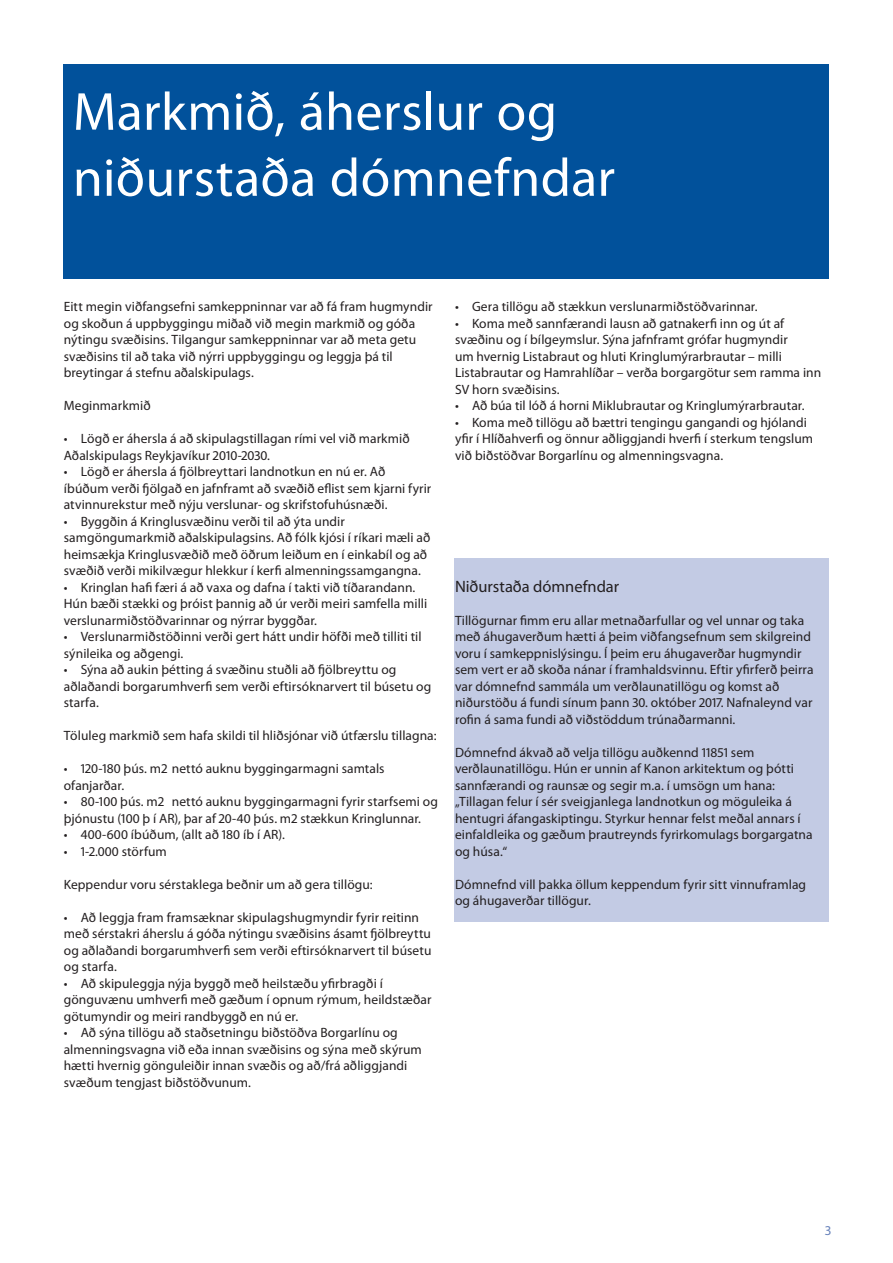
<style>
.page{position:relative;width:893px;height:1263px;background:#fff}
.page>*{position:absolute;margin:0;border:0;box-sizing:border-box;transform-origin:0 0}
.fyrirsögn_36pt_hvit{font:54px/66px "Myriad Pro";letter-spacing:.005em;color:#fff}
.t1{font:16.5px "Myriad Pro";color:#231f20}
.t2{font:13.5px/16.5px "Myriad Pro";letter-spacing:.005em;color:#231f20}
.t3{font:13.5px "Myriad Pro";color:#6681ba}
</style>
<div class="page">
<div style="left:454px;top:559px;width:375px;height:363px;background:#c3cbe4"></div>
<div style="left:64px;top:64px;width:765px;height:214px;background:#01519b"></div>
<p class="fyrirsögn_36pt_hvit" style="left:73px;top:78px;width:544px">Markmið, áherslur og niðurstaða dómnefndar</p>
<p class="t2" style="left:64px;top:298px;width:370px">Eitt megin viðfangsefni samkeppninnar var að fá fram hugmyndir og skoðun á uppbyggingu miðað við megin markmið og góða nýtingu svæðisins. Tilgangur samkeppninnar var að meta getu svæðisins til að taka við nýrri uppbyggingu og leggja þá til breytingar á stefnu aðalskipulags.</p>
<p class="t2" style="left:64px;top:397px;width:88px">Meginmarkmið</p>
<p class="t2" style="left:64px;top:430px;width:347px">• Lögð er áhersla á að skipulagstillagan rími vel við markmið<br>Aðalskipulags Reykjavíkur 2010-2030.</p>
<p class="t2" style="left:64px;top:463px;width:369px">• Lögð er áhersla á fjölbreyttari landnotkun en nú er. Að íbúðum verði fjölgað en jafnframt að svæðið eflist sem kjarni fyrir atvinnurekstur með nýju verslunar- og skrifstofuhúsnæði.</p>
<p class="t2" style="left:64px;top:513px;width:368px">• Byggðin á Kringlusvæðinu verði til að ýta undir samgöngumarkmið aðalskipulagsins. Að fólk kjósi í ríkari mæli að heimsækja Kringlusvæðið með öðrum leiðum en í einkabíl og að svæðið verði mikilvægur hlekkur í kerfi almenningssamgangna.</p>
<p class="t2" style="left:64px;top:579px;width:365px">• Kringlan hafi færi á að vaxa og dafna í takti við tíðarandann.<br>Hún bæði stækki og þróist þannig að úr verði meiri samfella milli verslunarmiðstöðvarinnar og nýrrar byggðar.</p>
<p class="t2" style="left:64px;top:628px;width:359px">• Verslunarmiðstöðinni verði gert hátt undir höfði með tilliti til sýnileika og aðgengi.</p>
<p class="t2" style="left:64px;top:661px;width:369px">• Sýna að aukin þétting á svæðinu stuðli að fjölbreyttu og aðlaðandi borgarumhverfi sem verði eftirsóknarvert til búsetu og starfa.</p>
<p class="t2" style="left:64px;top:727px;width:374px">Töluleg markmið sem hafa skildi til hliðsjónar við útfærslu tillagna:</p>
<p class="t2" style="left:64px;top:760px;width:322px">• 120-180 þús. m2 nettó auknu byggingarmagni samtals ofanjarðar.</p>
<p class="t2" style="left:64px;top:793px;width:376px">• 80-100 þús. m2 nettó auknu byggingarmagni fyrir starfsemi og þjónustu (100 þ í AR), þar af 20-40 þús. m2 stækkun Kringlunnar.</p>
<p class="t2" style="left:64px;top:826px;width:223px">• 400-600 íbúðum, (allt að 180 íb í AR).</p>
<p class="t2" style="left:64px;top:843px;width:105px">• 1-2.000 störfum</p>
<p class="t2" style="left:64px;top:876px;width:310px">Keppendur voru sérstaklega beðnir um að gera tillögu:</p>
<p class="t2" style="left:64px;top:909px;width:369px">• Að leggja fram framsæknar skipulagshugmyndir fyrir reitinn með sérstakri áherslu á góða nýtingu svæðisins ásamt fjölbreyttu og aðlaðandi borgarumhverfi sem verði eftirsóknarvert til búsetu og starfa.</p>
<p class="t2" style="left:64px;top:975px;width:369px">• Að skipuleggja nýja byggð með heilstæðu yfirbragði í gönguvænu umhverfi með gæðum í opnum rýmum, heildstæðar götumyndir og meiri randbyggð en nú er.</p>
<p class="t2" style="left:64px;top:1024px;width:359px">• Að sýna tillögu að staðsetningu biðstöðva Borgarlínu og almenningsvagna við eða innan svæðisins og sýna með skýrum hætti hvernig gönguleiðir innan svæðis og að/frá aðliggjandi svæðum tengjast biðstöðvunum.</p>
<p class="t2" style="left:455px;top:298px;width:304px">• Gera tillögu að stækkun verslunarmiðstöðvarinnar.</p>
<p class="t2" style="left:455px;top:315px;width:368px">• Koma með sannfærandi lausn að gatnakerfi inn og út af svæðinu og í bílgeymslur. Sýna jafnframt grófar hugmyndir<br>um hvernig Listabraut og hluti Kringlumýrarbrautar – milli Listabrautar og Hamrahlíðar – verða borgargötur sem ramma inn SV horn svæðisins.</p>
<p class="t2" style="left:455px;top:397px;width:351px">• Að búa til lóð á horni Miklubrautar og Kringlumýrarbrautar.</p>
<p class="t2" style="left:455px;top:414px;width:360px">• Koma með tillögu að bættri tengingu gangandi og hjólandi yfir í Hlíðahverfi og önnur aðliggjandi hverfi í sterkum tengslum við biðstöðvar Borgarlínu og almenningsvagna.</p>
<p class="t1" style="left:455px;top:576px;width:166px">Niðurstaða dómnefndar</p>
<p class="t2" style="left:455px;top:612px;width:360px">Tillögurnar fimm eru allar metnaðarfullar og vel unnar og taka með áhugaverðum hætti á þeim viðfangsefnum sem skilgreind voru í samkeppnislýsingu. Í þeim eru áhugaverðar hugmyndir sem vert er að skoða nánar í framhaldsvinnu. Eftir yfirferð þeirra var dómnefnd sammála um verðlaunatillögu og komst að niðurstöðu á fundi sínum þann 30. október 2017. Nafnaleynd var rofin á sama fundi að viðstöddum trúnaðarmanni.</p>
<p class="t2" style="left:455px;top:744px;width:359px">Dómnefnd ákvað að velja tillögu auðkennd 11851 sem verðlaunatillögu. Hún er unnin af Kanon arkitektum og þótti sannfærandi og raunsæ og segir m.a. í umsögn um hana: „Tillagan felur í sér sveigjanlega landnotkun og möguleika á hentugri áfangaskiptingu. Styrkur hennar felst meðal annars í einfaldleika og gæðum þrautreynds fyrirkomulags borgargatna og húsa.“</p>
<p class="t2" style="left:455px;top:876px;width:353px">Dómnefnd vill þakka öllum keppendum fyrir sitt vinnuframlag og áhugaverðar tillögur.</p>
<p class="t3" style="left:825px;top:1222px;width:8px">3</p>
</div>
